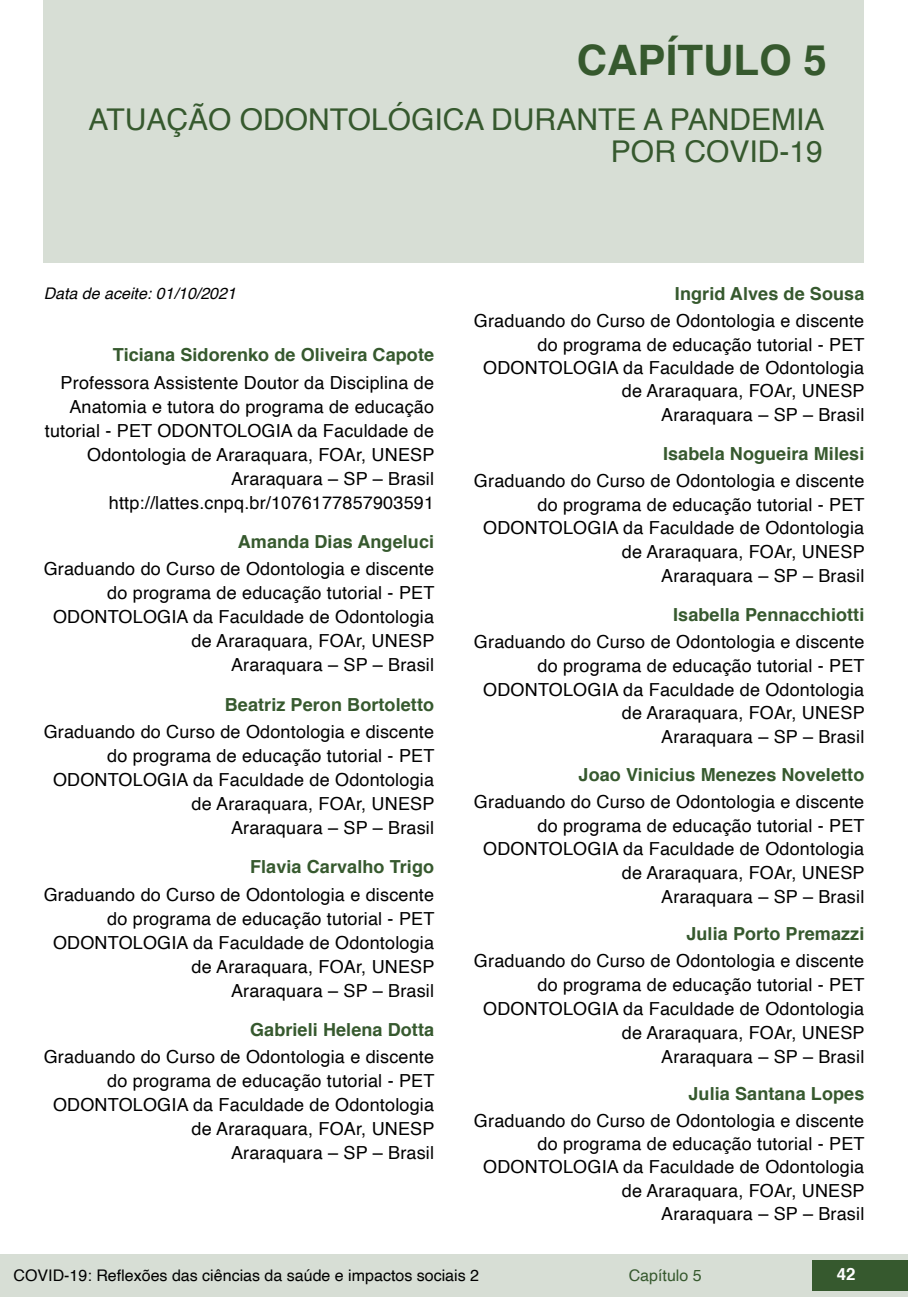
<style>
.page{position:relative;width:908px;height:1304px;background:#fff}
.page>*{position:absolute;margin:0;border:0;box-sizing:border-box;transform-origin:0 0}
.capítulos{font:700 42px "Helvetica";color:#36592e}
.nome_artigos{font:30px/32px "Helvetica";color:#36592e;text-align:right}
.info_autores{font:18px/24px "Helvetica";letter-spacing:.01em;color:#000;text-align:right}
.nome_autores{font:700 18px "Helvetica";letter-spacing:.005em;color:#36592e}
.t1{font:700 16.8px "Helvetica";color:#fff}
.t2{font:16px "Helvetica";color:#000}
.t3{font:italic 16px "Helvetica";color:#000}
.t4{font:16px "Helvetica";color:#36592e}
</style>
<div class="page">
<div style="left:0;top:1254px;width:906px;height:43px;background:#d7ded5"></div>
<div style="left:812px;top:1261px;width:95px;height:30px;background:#36592e"></div>
<div style="left:44px;top:0;width:819px;height:263px;background:#d7ded5"></div>
<p class="capítulos" style="left:576px;top:26px;width:251px">CAPÍTULO 5</p>
<p class="nome_artigos" style="left:88px;top:104px;width:737px">ATUAÇÃO ODONTOLÓGICA DURANTE A PANDEMIA<br>POR COVID-19</p>
<p class="t3" style="left:44px;top:280px;width:194px">Data de aceite: 01/10/2021</p>
<p class="nome_autores" style="left:113px;top:341px;width:322px">Ticiana Sidorenko de Oliveira Capote</p>
<p class="info_autores" style="left:45px;top:371px;width:391px">Professora Assistente Doutor da Disciplina de Anatomia e tutora do programa de educação tutorial - PET ODONTOLOGIA da Faculdade de Odontologia de Araraquara, FOAr, UNESP</p>
<p class="info_autores" style="left:231px;top:467px;width:204px">Araraquara – SP – Brasil</p>
<p class="info_autores" style="left:109px;top:491px;width:326px">http://lattes.cnpq.br/1076177857903591</p>
<p class="nome_autores" style="left:238px;top:527px;width:198px">Amanda Dias Angeluci</p>
<p class="info_autores" style="left:44px;top:558px;width:392px">Graduando do Curso de Odontologia e discente do programa de educação tutorial - PET ODONTOLOGIA da Faculdade de Odontologia de Araraquara, FOAr, UNESP</p>
<p class="info_autores" style="left:231px;top:654px;width:204px">Araraquara – SP – Brasil</p>
<p class="nome_autores" style="left:225px;top:690px;width:211px">Beatriz Peron Bortoletto</p>
<p class="info_autores" style="left:44px;top:720px;width:392px">Graduando do Curso de Odontologia e discente do programa de educação tutorial - PET ODONTOLOGIA da Faculdade de Odontologia de Araraquara, FOAr, UNESP</p>
<p class="info_autores" style="left:231px;top:816px;width:204px">Araraquara – SP – Brasil</p>
<p class="nome_autores" style="left:250px;top:853px;width:185px">Flavia Carvalho Trigo</p>
<p class="info_autores" style="left:44px;top:883px;width:392px">Graduando do Curso de Odontologia e discente do programa de educação tutorial - PET ODONTOLOGIA da Faculdade de Odontologia de Araraquara, FOAr, UNESP</p>
<p class="info_autores" style="left:231px;top:979px;width:204px">Araraquara – SP – Brasil</p>
<p class="nome_autores" style="left:250px;top:1015px;width:185px">Gabrieli Helena Dotta</p>
<p class="info_autores" style="left:44px;top:1046px;width:392px">Graduando do Curso de Odontologia e discente do programa de educação tutorial - PET ODONTOLOGIA da Faculdade de Odontologia de Araraquara, FOAr, UNESP</p>
<p class="info_autores" style="left:231px;top:1142px;width:204px">Araraquara – SP – Brasil</p>
<p class="nome_autores" style="left:674px;top:279px;width:191px">Ingrid Alves de Sousa</p>
<p class="info_autores" style="left:473px;top:310px;width:392px;line-height:23.4px">Graduando do Curso de Odontologia e discente do programa de educação tutorial - PET ODONTOLOGIA da Faculdade de Odontologia de Araraquara, FOAr, UNESP</p>
<p class="info_autores" style="left:661px;top:403px;width:204px">Araraquara – SP – Brasil</p>
<p class="nome_autores" style="left:662px;top:439px;width:203px">Isabela Nogueira Milesi</p>
<p class="info_autores" style="left:473px;top:470px;width:392px">Graduando do Curso de Odontologia e discente do programa de educação tutorial - PET ODONTOLOGIA da Faculdade de Odontologia de Araraquara, FOAr, UNESP</p>
<p class="info_autores" style="left:661px;top:564px;width:204px">Araraquara – SP – Brasil</p>
<p class="nome_autores" style="left:673px;top:600px;width:192px">Isabella Pennacchiotti</p>
<p class="info_autores" style="left:474px;top:630px;width:392px">Graduando do Curso de Odontologia e discente do programa de educação tutorial - PET ODONTOLOGIA da Faculdade de Odontologia de Araraquara, FOAr, UNESP</p>
<p class="info_autores" style="left:661px;top:725px;width:204px">Araraquara – SP – Brasil</p>
<p class="nome_autores" style="left:578px;top:760px;width:287px">Joao Vinicius Menezes Noveletto</p>
<p class="info_autores" style="left:473px;top:790px;width:392px">Graduando do Curso de Odontologia e discente do programa de educação tutorial - PET ODONTOLOGIA da Faculdade de Odontologia de Araraquara, FOAr, UNESP</p>
<p class="info_autores" style="left:661px;top:885px;width:204px">Araraquara – SP – Brasil</p>
<p class="nome_autores" style="left:686px;top:919px;width:179px">Julia Porto Premazzi</p>
<p class="info_autores" style="left:473px;top:950px;width:392px">Graduando do Curso de Odontologia e discente do programa de educação tutorial - PET ODONTOLOGIA da Faculdade de Odontologia de Araraquara, FOAr, UNESP</p>
<p class="info_autores" style="left:661px;top:1045px;width:204px">Araraquara – SP – Brasil</p>
<p class="nome_autores" style="left:688px;top:1079px;width:177px">Julia Santana Lopes</p>
<p class="info_autores" style="left:473px;top:1109px;width:392px;line-height:23.4px">Graduando do Curso de Odontologia e discente do programa de educação tutorial - PET ODONTOLOGIA da Faculdade de Odontologia de Araraquara, FOAr, UNESP</p>
<p class="info_autores" style="left:661px;top:1202px;width:204px">Araraquara – SP – Brasil</p>
<p class="t2" style="left:14px;top:1263px;width:467px">COVID-19: Reflexões das ciências da saúde e impactos sociais 2</p>
<p class="t4" style="left:628px;top:1263px;width:74px">Capítulo 5</p>
<p class="t1" style="left:836px;top:1261px;width:20px">42</p>
</div>
